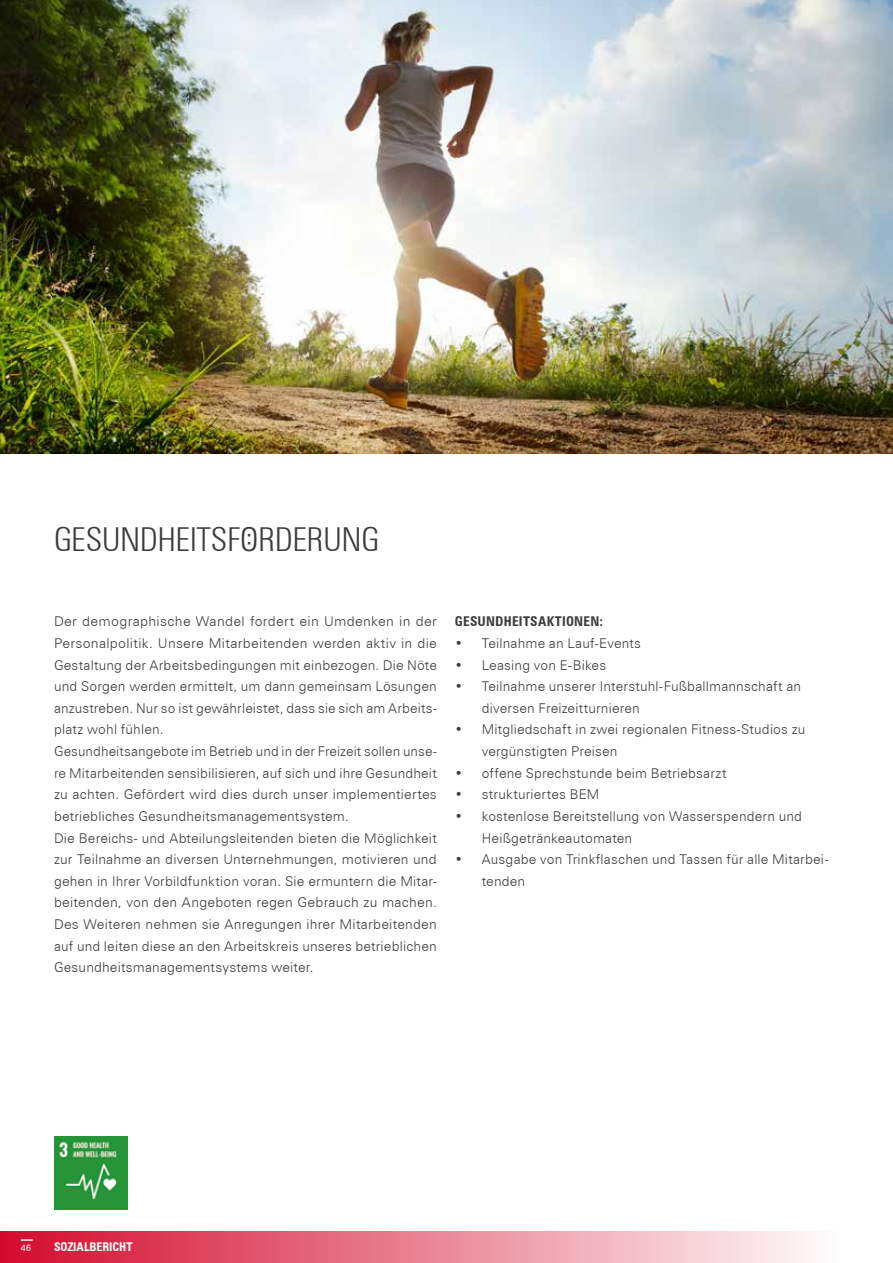
<style>
.page{position:relative;width:893px;height:1263px;background:#fff}
.page>*{position:absolute;margin:0;border:0;box-sizing:border-box;transform-origin:0 0}
.t1{font:33px "Zurich BT Light Condensed Head";color:#3c3c3b}
.t2{font:300 13.5px/21.6px "Zurich BT";letter-spacing:.015em;color:#3c3c3b}
.t3{font:13.5px "Zurich BT Bold Condensed Head";letter-spacing:.015em;color:#3c3c3b}
.t4{font:12px "Zurich BT Bold Condensed Head";color:#fff}
.t5{font:9px "Zurich BT";color:#fff}
</style>
<div class="page">
<img style="left:0;top:0;width:893px;height:454px">
<div style="left:0;top:1231px;width:839px;height:32px;background:linear-gradient(to right,#d30a2d,#fefdfd)"></div>
<img style="left:54px;top:1137px;width:73px;height:73px">
<svg style="left:21px;top:1239px;width:12px;height:2px"></svg>
<h1 class="t1" style="left:54px;top:519px;width:326px">GESUNDHEITSFÖRDERUNG</h1>
<p class="t2" style="left:54px;top:611px;width:384px">Der demographische Wandel fordert ein Umdenken in der Personalpolitik. Unsere Mitarbeitenden werden aktiv in die Gestaltung der Arbeitsbedingungen mit einbezogen. Die Nöte und Sorgen werden ermittelt, um dann gemeinsam Lösungen anzustreben. Nur so ist gewährleistet, dass sie sich am Arbeits&shy;platz wohl fühlen.<br>Gesundheitsangebote im Betrieb und in der Freizeit sollen unse&shy;re Mitarbeitenden sensibilisieren, auf sich und ihre Gesundheit zu achten. Gefördert wird dies durch unser implementiertes betriebliches Gesundheitsmanagementsystem.<br>Die Bereichs- und Abteilungsleitenden bieten die Möglichkeit zur Teilnahme an diversen Unternehmungen, motivieren und gehen in Ihrer Vorbildfunktion voran. Sie ermuntern die Mitar&shy;beitenden, von den Angeboten regen Gebrauch zu machen.<br>Des Weiteren nehmen sie Anregungen ihrer Mitarbeitenden auf und leiten diese an den Arbeitskreis unseres betrieblichen Gesundheitsmanagementsystems weiter.</p>
<p class="t3" style="left:455px;top:613px;width:150px">GESUNDHEITSAKTIONEN:</p>
<p class="t2" style="left:455px;top:632px;width:188px">• Teilnahme an Lauf-Events</p>
<p class="t2" style="left:455px;top:654px;width:153px">• Leasing von E-Bikes</p>
<p class="t2" style="left:482px;top:675px;width:321px;text-indent:-27px">• Teilnahme unserer Interstuhl-Fußballmannschaft an diversen Freizeitturnieren</p>
<p class="t2" style="left:482px;top:719px;width:325px;text-indent:-27px">• Mitgliedschaft in zwei regionalen Fitness-Studios zu vergünstigten Preisen</p>
<p class="t2" style="left:455px;top:762px;width:273px">• offene Sprechstunde beim Betriebsarzt</p>
<p class="t2" style="left:455px;top:783px;width:146px">• strukturiertes BEM</p>
<p class="t2" style="left:482px;top:805px;width:322px;text-indent:-27px">• kostenlose Bereitstellung von Wasserspendern und<br>Heißgetränkeautomaten</p>
<p class="t2" style="left:482px;top:848px;width:348px;text-indent:-27px">• Ausgabe von Trinkflaschen und Tassen für alle Mitarbei&shy;tenden</p>
<p class="t5" style="left:21px;top:1242px;width:12px">46</p>
<p class="t4" style="left:54px;top:1240px;width:80px">SOZIALBERICHT</p>
</div>
